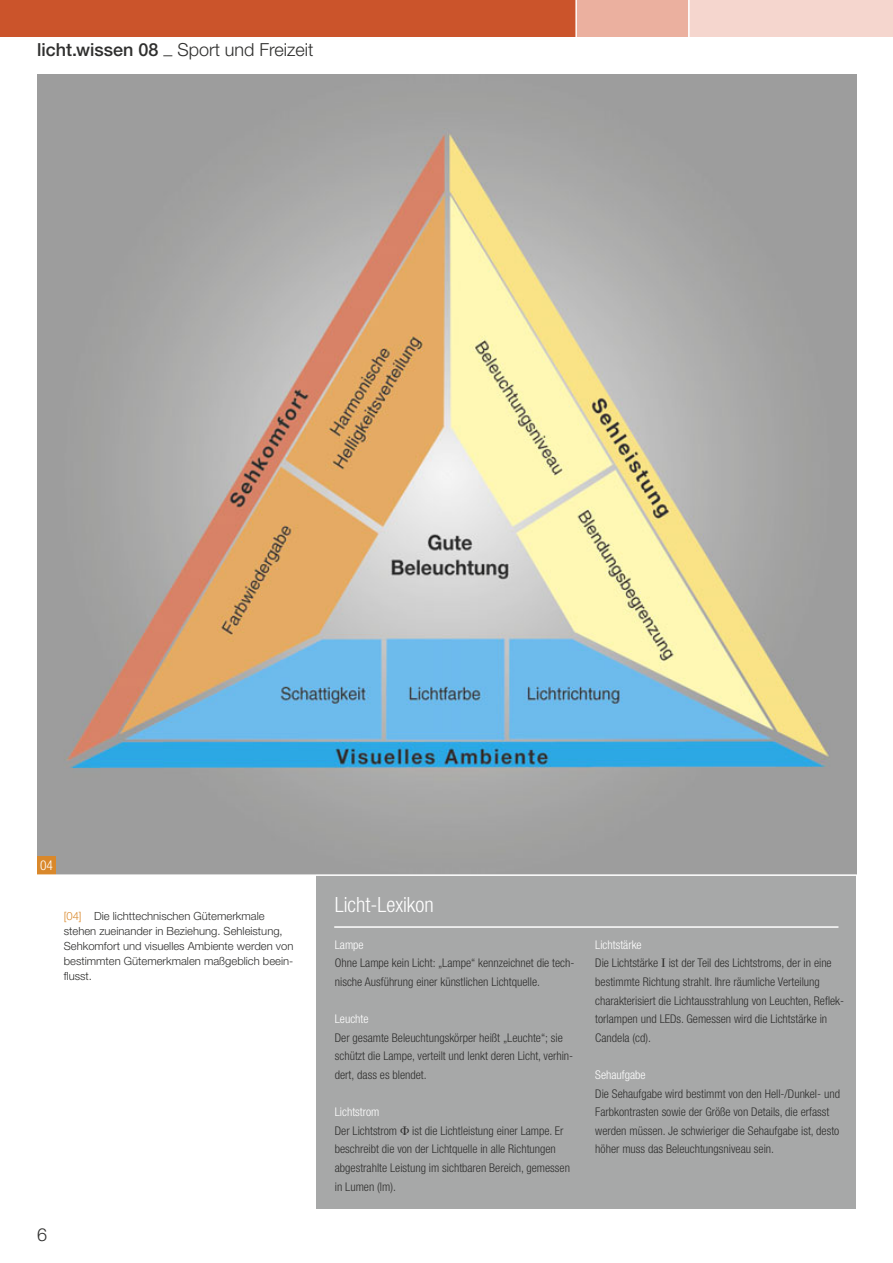
<style>
.page{position:relative;width:893px;height:1263px;background:#fff}
.page>*{position:absolute;margin:0;border:0;box-sizing:border-box;transform-origin:0 0}
.t1{font:300 condensed 21px "Helvetica Neue";color:#fff}
.t2{font:300 18px "Helvetica Neue";color:#2f2f2e}
.t3{font:300 condensed 13.5px "Helvetica Neue";color:#fff}
.t4{font:300 condensed 12px/18.6px "Helvetica Neue";color:#2f2f2e}
.t5{font:300 condensed 12px "Helvetica Neue";color:#fff}
.t6{font:300 11.25px/15px "Helvetica Neue";color:#2f2f2e}
.s1{font-weight:500}
.s2{color:#d9882b}
.s3{color:#fff}
.s4{font-family:"Mathematical Pi One";font-weight:400;font-stretch:normal}
</style>
<div class="page">
<div style="left:0;top:0;width:577px;height:37px;background:#cb542b"></div>
<div style="left:577px;top:0;width:111px;height:37px;background:#ebb09f"></div>
<div style="left:689px;top:0;width:204px;height:37px;background:#f5d6ce"></div>
<hr style="left:575px;top:0;width:2px;height:37px;background:#fff">
<hr style="left:688px;top:0;width:2px;height:37px;background:#fff">
<img style="left:37px;top:74px;width:820px;height:800px">
<div style="left:316px;top:874px;width:540px;height:335px;background:#a7a8a8"></div>
<div style="left:37px;top:856px;width:19px;height:18px;background:#d9882b"></div>
<hr style="left:334px;top:926px;width:504px;height:2px;background:#fff">
<hr style="left:0;top:874px;width:893px;height:2px;background:#fff">
<h2 class="t2" style="left:37px;top:43px;width:278px"><span class="s1">licht.wissen 08</span> _ Sport und Freizeit</h2>
<p class="t3" style="left:40px;top:860px;width:14px">04</p>
<p class="t6" style="left:64px;top:909px;width:231px"><span class="s2">[04]</span> Die lichttechnischen Gütemerkmale stehen zueinander in Beziehung. Sehleistung, Sehkomfort und visuelles Ambiente werden von bestimmten Gütemerkmalen maßgeblich beein&shy;flusst.</p>
<h2 class="t2" style="left:37px;top:1228px;width:12px">6</h2>
<h1 class="t1" style="left:335px;top:897px;width:100px">Licht-Lexikon</h1>
<p class="t5" style="left:335px;top:940px;width:30px">Lampe</p>
<p class="t4" style="left:335px;top:955px;width:241px">Ohne Lampe kein Licht: „Lampe“ kennzeichnet die tech&shy;nische Ausführung einer künstlichen Lichtquelle.</p>
<p class="t5" style="left:335px;top:1015px;width:35px">Leuchte</p>
<p class="t4" style="left:335px;top:1029px;width:240px">Der gesamte Beleuchtungskörper heißt „Leuchte“; sie schützt die Lampe, verteilt und lenkt deren Licht, verhin&shy;dert, dass es blendet.</p>
<p class="t4" style="left:335px;top:1104px;width:237px"><span class="s3">Lichtstrom<br></span>Der Lichtstrom <span class="s4">-</span> ist die Lichtleistung einer Lampe. Er beschreibt die von der Lichtquelle in alle Richtungen abgestrahlte Leistung im sichtbaren Bereich, gemessen in Lumen (lm).</p>
<p class="t5" style="left:595px;top:940px;width:48px">Lichtstärke</p>
<p class="t4" style="left:595px;top:955px;width:250px">Die Lichtstärke ist der Teil des Lichtstroms, der in eine bestimmte Richtung strahlt. Ihre räumliche Verteilung charakterisiert die Lichtausstrahlung von Leuchten, Reflek&shy;torlampen und LEDs. Gemessen wird die Lichtstärke in Candela (cd).</p>
<p class="t5" style="left:595px;top:1070px;width:52px">Sehaufgabe</p>
<p class="t4" style="left:595px;top:1085px;width:246px">Die Sehaufgabe wird bestimmt von den Hell-/Dunkel- und Farbkontrasten sowie der Größe von Details, die erfasst werden müssen. Je schwieriger die Sehaufgabe ist, desto höher muss das Beleuchtungsniveau sein.</p>
</div>
